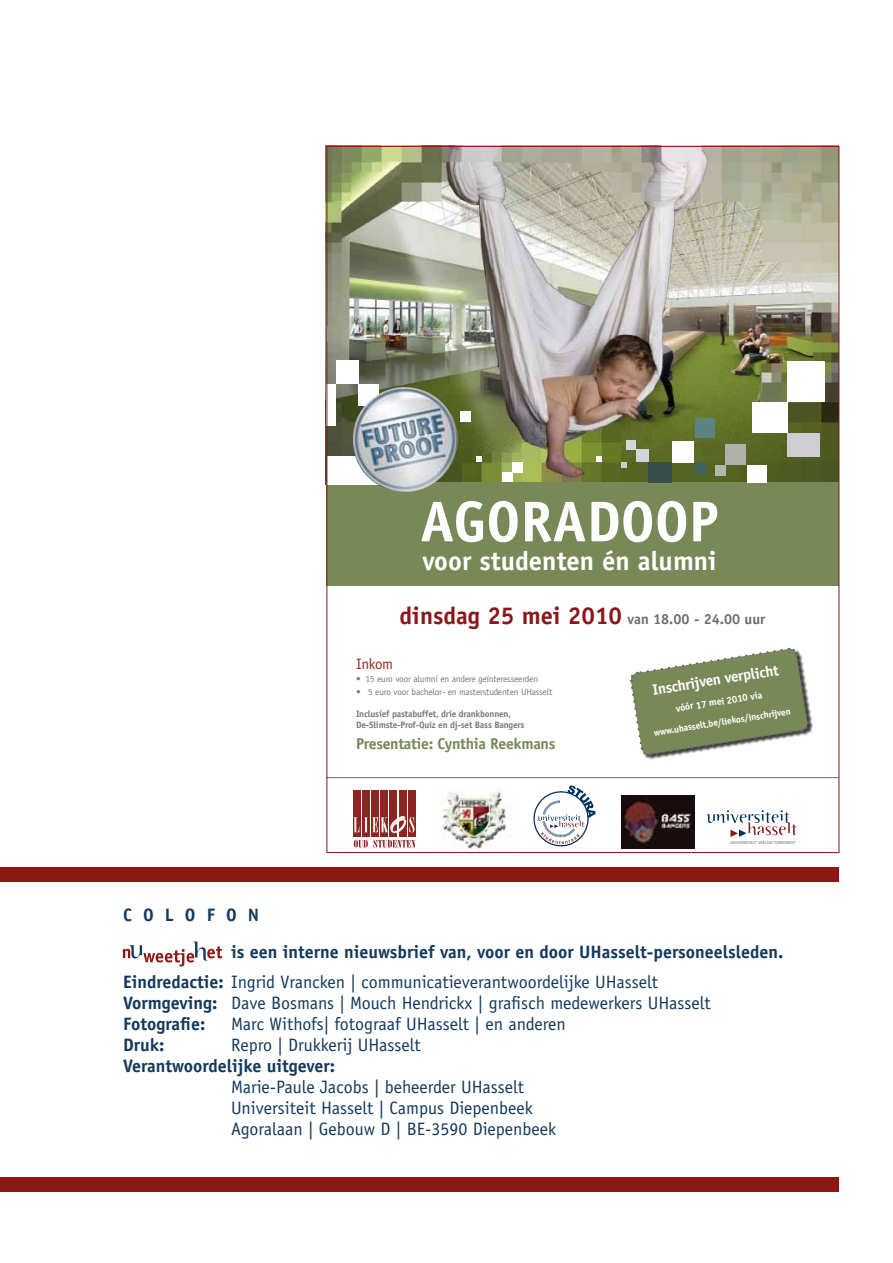
<style>
.page{position:relative;width:893px;height:1263px;background:#fff}
.page>*{position:absolute;margin:0;border:0;box-sizing:border-box;transform-origin:0 0}
.t1{font:700 57.6px "Officina Sans";color:#fff}
.t2{font:700 26.7px "Officina Sans";color:#fff}
.t3{font:18px/21px "Officina Sans";color:#13395d}
.t4{font:700 18px/37.5px "Officina Sans";color:#13395d}
.t5{font:700 15.75px "Officina Sans";letter-spacing:-.02em;color:#798857}
.t6{font:700 15.15px "Officina Sans";color:#fff}
.t7{font:15.15px "Officina Sans";letter-spacing:-.02em;color:#942c22}
.t8{font:700 14.55px "Officina Sans";color:#6b6e70}
.t9{font:700 9.9px "Officina Sans";color:#fff}
.t10{font:700 9.45px "Officina Sans";color:#fff}
.t11{font:9.3px "Officina Sans";letter-spacing:-.02em;color:#797a7c}
.t12{font:700 9.3px/11.1px "Officina Sans";letter-spacing:-.02em;color:#797a7c}
.t13{font:4.05px "Helvetica Neue";letter-spacing:.005em;color:#6b6e70}
.s1{font-size:24.45px;color:#8a171a}
.s2{font-weight:700}
</style>
<div class="page">
<img style="left:326px;top:146px;width:511px;height:338px">
<div style="left:327px;top:482px;width:512px;height:103px;background:#798857"></div>
<div style="left:672px;top:441px;width:22px;height:21px;background:#fff"></div>
<div style="left:460px;top:412px;width:10px;height:10px;background:#fff"></div>
<svg style="left:596px;top:456px;width:6px;height:6px"></svg>
<div style="left:512px;top:462px;width:10px;height:10px;background:#fff"></div>
<div style="left:752px;top:402px;width:35px;height:31px;background:#fff"></div>
<div style="left:336px;top:360px;width:22px;height:23px;background:#fff"></div>
<div style="left:747px;top:465px;width:19px;height:17px;background:#fff"></div>
<div style="left:502px;top:472px;width:11px;height:10px;background:#fff"></div>
<svg style="left:476px;top:456px;width:6px;height:6px"></svg>
<div style="left:358px;top:384px;width:21px;height:21px;background:#fff"></div>
<div style="left:327px;top:384px;width:9px;height:42px;background:#fff"></div>
<div style="left:695px;top:419px;width:19px;height:19px;background:#5c8482"></div>
<div style="left:725px;top:444px;width:21px;height:21px;background:#b1b1ac"></div>
<div style="left:715px;top:465px;width:10px;height:10px;background:#aeb9ad"></div>
<div style="left:694px;top:462px;width:13px;height:12px;background:#416258"></div>
<div style="left:636px;top:450px;width:12px;height:12px;background:#d2d4d7"></div>
<div style="left:626px;top:440px;width:10px;height:10px;background:#cfd9db"></div>
<svg style="left:622px;top:462px;width:5px;height:5px"></svg>
<div style="left:788px;top:361px;width:37px;height:41px;background:#fff"></div>
<div style="left:327px;top:456px;width:101px;height:29px;background:#fff"></div>
<div style="left:648px;top:462px;width:24px;height:20px;background:#374f48"></div>
<div style="left:788px;top:433px;width:32px;height:23px;background:#cfcdd2"></div>
<img style="left:352px;top:388px;width:105px;height:103px">
<svg style="left:707px;top:810px;width:90px;height:27px"></svg>
<img style="left:621px;top:796px;width:74px;height:52px">
<img style="left:442px;top:791px;width:70px;height:60px">
<svg style="left:533px;top:785px;width:63px;height:61px"></svg>
<div style="left:353px;top:790px;width:7px;height:47px;background:#8d2421"></div>
<div style="left:362px;top:790px;width:8px;height:47px;background:#8d2421"></div>
<div style="left:371px;top:790px;width:8px;height:47px;background:#8d2421"></div>
<div style="left:380px;top:790px;width:8px;height:47px;background:#8d2421"></div>
<div style="left:390px;top:790px;width:7px;height:47px;background:#8d2421"></div>
<div style="left:399px;top:790px;width:7px;height:47px;background:#8d2421"></div>
<div style="left:408px;top:790px;width:7px;height:47px;background:#8d2421"></div>
<svg style="left:354px;top:816px;width:61px;height:17px"></svg>
<svg style="left:354px;top:840px;width:62px;height:7px"></svg>
<hr style="left:327px;top:777px;width:512px;height:1px;background:#6b6e70">
<div style="left:630px;top:648px;width:183px;height:112px;background:#000;opacity:.75"></div>
<svg style="left:630px;top:647px;width:180px;height:110px"></svg>
<svg style="left:123px;top:941px;width:99px;height:25px"></svg>
<div style="left:0;top:868px;width:839px;height:14px;background:#8c1713"></div>
<div style="left:0;top:1178px;width:839px;height:14px;background:#8c1713"></div>
<h1 class="t1" style="left:420px;top:486px;width:300px">agoRaDooP</h1>
<h2 class="t2" style="left:422px;top:545px;width:296px">voor studenten én alumni</h2>
<p class="t8" style="left:400px;top:610px;width:367px"><span class="s1">dinsdag 25 mei 2010</span> van 18.00 - 24.00 uur</p>
<p class="t7" style="left:356px;top:655px;width:39px">Inkom</p>
<p class="t11" style="left:356px;top:673px;width:184px">• 15 euro voor alumni en andere geïnteresseerden</p>
<p class="t11" style="left:356px;top:686px;width:198px">• 5 euro voor bachelor- en masterstudenten UHasselt</p>
<p class="t12" style="left:356px;top:708px;width:170px">Inclusief pastabuffet, drie drankbonnen,<br>De-Slimste-Prof-Quiz en dj-set Bass Bangers</p>
<p class="t5" style="left:356px;top:733px;width:201px">Presentatie: Cynthia Reekmans</p>
<p class="t6" style="left:651px;top:680px;width:129px;rotate:-9deg">Inschrijven verplicht</p>
<p class="t9" style="left:675px;top:702px;width:89px;rotate:-9deg">vóór 17 mei 2010 via</p>
<p class="t10" style="left:653px;top:727px;width:140px;rotate:-9deg">www.uhasselt.be/liekos/inschrijven</p>
<p class="t13" style="left:730px;top:840px;width:67px">UNIVERSITEIT VAN DE TOEKOMST</p>
<p class="t4" style="left:231px;top:896px;width:554px;text-indent:-108px">C OLOFON<br>is een interne nieuwsbrief van, voor en door UHasselt-personeelsleden.</p>
<p class="t3" style="left:123px;top:972px;width:589px"><span class="s2">Eindredactie:</span> Ingrid Vrancken | communicatieverantwoordelijke UHasselt<br><span class="s2">Vormgeving:</span> Dave Bosmans | Mouch Hendrickx | grafisch medewerkers UHasselt<br><span class="s2">Fotografie:</span></p>
<p class="t3" style="left:231px;top:1014px;width:336px">Marc Withofs| fotograaf UHasselt | en anderen</p>
<p class="t4" style="left:123px;top:1026px;width:43px">Druk:</p>
<p class="t3" style="left:231px;top:1035px;width:191px">Repro | Drukkerij UHasselt</p>
<p class="t4" style="left:123px;top:1047px;width:214px">Verantwoordelijke uitgever:</p>
<p class="t3" style="left:231px;top:1077px;width:327px">Marie-Paule Jacobs | beheerder UHasselt<br>Universiteit Hasselt | Campus Diepenbeek<br>Agoralaan | Gebouw D | BE-3590 Diepenbeek</p>
</div>
